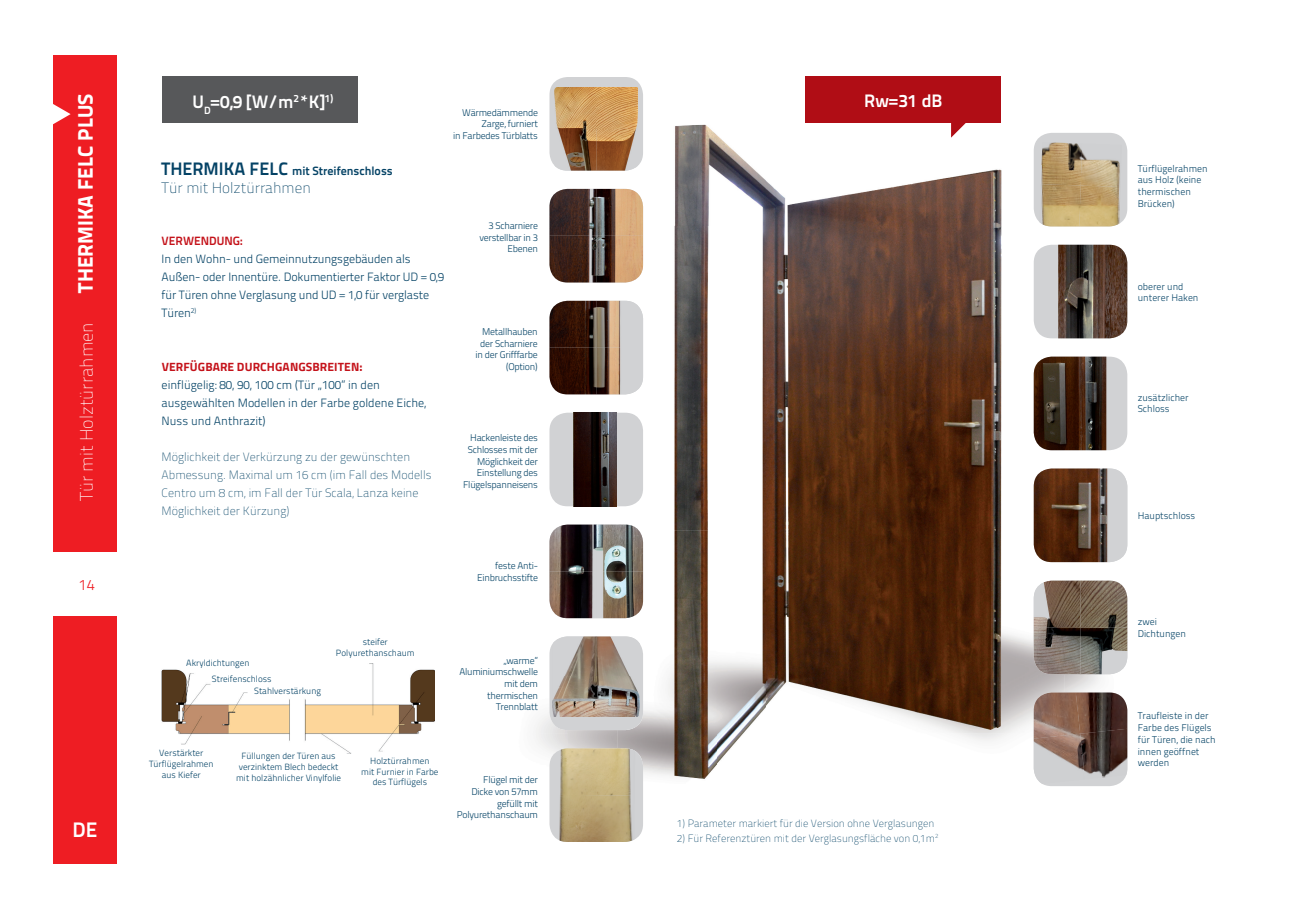
<style>
.page{position:relative;width:1289px;height:919px;background:#fff}
.page>*{position:absolute;margin:0;border:0;box-sizing:border-box;transform-origin:0 0}
.t1{font:21px "Titillium Text 25 L 999 wt";color:#fff}
.t2{font:21px "Titillium Text 25 L 800 wt";color:#fff}
.t3{font:18px "Titillium Text 25 L 800 wt";color:#fff}
.t4{font:18px "Titillium Text 25 L 1 wt";color:#fff}
.t5{font:15px "Titillium Text 25 L 1 wt";color:#044265}
.t6{font:15px "Titillium Text 25 L 250 wt";color:#ee1d23}
.t7{font:12px/18px "Titillium Text 25 L 250 wt";letter-spacing:-.01em;color:#044265}
.t8{font:12px/18px "Titillium Text 25 L 1 wt";color:#044265}
.t9{font:12px "Titillium Text 25 L 800 wt";color:#044265}
.t10{font:700 12px "Titillium Web";letter-spacing:.01em;color:#c4121a}
.t11{font:12px "Titillium Text 25 L 800 wt";color:#c4121a}
.t12{font:10.5px "Titillium Text 25 L 1 wt";color:#044265}
.t13{font:9.75px/11.7px "Titillium Text 25 L 250 wt";letter-spacing:-.025em;color:#044265;text-align:right}
.t14{font:9.75px/11.7px "Titillium Text 25 L 250 wt";color:#044265}
.t15{font:9px/10.8px "Titillium Text 25 L 250 wt";color:#044265;text-align:center}
.s1{font-size:18px}
</style>
<div class="page">
<div style="left:53px;top:55px;width:64px;height:808px;background:#ee1d23"></div>
<div style="left:53px;top:552px;width:67px;height:64px;background:#fff"></div>
<svg style="left:53px;top:104px;width:18px;height:21px"></svg>
<img style="left:567px;top:125px;width:199px;height:101px">
<img style="left:766px;top:133px;width:298px;height:600px">
<img style="left:1064px;top:226px;width:49px;height:225px">
<img style="left:535px;top:282px;width:32px;height:475px">
<img style="left:617px;top:226px;width:149px;height:152px">
<img style="left:567px;top:282px;width:50px;height:19px">
<img style="left:567px;top:378px;width:141px;height:152px">
<img style="left:717px;top:378px;width:49px;height:386px">
<img style="left:617px;top:530px;width:100px;height:249px">
<div style="left:162px;top:77px;width:195px;height:46px;background:#57585a"></div>
<svg style="left:951px;top:123px;width:17px;height:15px"></svg>
<div style="left:805px;top:77px;width:196px;height:46px;background:#b00d15"></div>
<img style="left:162px;top:663px;width:272px;height:90px">
<div style="left:549px;top:77px;width:94px;height:94px;background:#d1d2d4;border-radius:18px"></div>
<img style="left:554px;top:87px;width:84px;height:84px">
<svg style="left:549px;top:748px;width:94px;height:93px;background:#cdc2a3"></svg>
<img style="left:562px;top:748px;width:63px;height:1px">
<img style="left:559px;top:794px;width:75px;height:47px">
<div style="left:549px;top:636px;width:94px;height:94px;background:#d1d2d4;border-radius:18px"></div>
<img style="left:553px;top:636px;width:86px;height:80px">
<img style="left:549px;top:524px;width:94px;height:94px">
<img style="left:549px;top:301px;width:94px;height:93px">
<img style="left:549px;top:189px;width:94px;height:93px">
<div style="left:549px;top:412px;width:94px;height:94px;background:#d1d2d4;border-radius:18px"></div>
<img style="left:574px;top:412px;width:42px;height:94px">
<div style="left:1033px;top:692px;width:94px;height:94px;background:#d1d2d4;border-radius:18px"></div>
<img style="left:1033px;top:692px;width:42px;height:41px">
<img style="left:1075px;top:692px;width:52px;height:41px">
<img style="left:1033px;top:733px;width:47px;height:50px">
<img style="left:1080px;top:728px;width:47px;height:51px">
<img style="left:1033px;top:580px;width:94px;height:94px">
<img style="left:1033px;top:468px;width:94px;height:94px">
<div style="left:1033px;top:356px;width:94px;height:94px;background:#d1d2d4;border-radius:18px"></div>
<img style="left:1033px;top:356px;width:73px;height:94px">
<div style="left:1033px;top:245px;width:94px;height:93px;background:#d1d2d4;border-radius:18px"></div>
<img style="left:1058px;top:245px;width:69px;height:93px">
<div style="left:1033px;top:133px;width:94px;height:93px;background:#d1d2d4;border-radius:18px"></div>
<img style="left:1041px;top:142px;width:39px;height:42px">
<img style="left:1080px;top:148px;width:40px;height:36px">
<img style="left:1039px;top:184px;width:81px;height:42px">
<h2 class="t3" style="left:192px;top:87px;width:142px">U<sub>D</sub>=0,9 [W/m<sup>2</sup>*K]<sup>1)</sup></h2>
<h1 class="t1" style="left:69px;top:292px;width:200px;rotate:-90deg">THERMIKA FELC PLUS</h1>
<h2 class="t3" style="left:864px;top:86px;width:80px">Rw=31 dB</h2>
<p class="t13" style="left:453px;top:106px;width:86px">Wärmedämmende<br>Zarge, furniert<br>in Farbedes Türblatts</p>
<p class="t9" style="left:162px;top:162px;width:233px"><span class="s1">THERMIKA FELC</span> mit Streifenschloss</p>
<h3 class="t5" style="left:162px;top:177px;width:151px">Tür mit Holztürrahmen</h3>
<p class="t13" style="left:479px;top:219px;width:60px">3 Scharniere verstellbar in 3<br>Ebenen</p>
<p class="t11" style="left:162px;top:231px;width:82px">VERWENDUNG:</p>
<p class="t7" style="left:162px;top:249px;width:284px">In den Wohn- und Gemeinnutzungsgebäuden als Außen- oder Innentüre. Dokumentierter Faktor UD = 0,9 für Türen ohne Verglasung und UD = 1,0 für verglaste Türen<sup>2)</sup></p>
<h2 class="t4" style="left:74px;top:501px;width:181px;rotate:-90deg">Tür mit Holztürrahmen</h2>
<h3 class="t6" style="left:79px;top:574px;width:17px">14</h3>
<h1 class="t2" style="left:73px;top:813px;width:26px">DE</h1>
<p class="t10" style="left:162px;top:357px;width:202px">VERFÜGBARE DURCHGANGSBREITEN:</p>
<p class="t7" style="left:162px;top:375px;width:266px">einflügelig: 80, 90, 100 cm (Tür „100” in den ausgewählten Modellen in der Farbe goldene Eiche,<br>Nuss und Anthrazit)</p>
<p class="t8" style="left:162px;top:447px;width:271px">Möglichkeit der Verkürzung zu der gewünschten Abmessung. Maximal um 16 cm (im Fall des Modells Centro um 8 cm, im Fall der Tür Scala, Lanza keine Möglichkeit der Kürzung)</p>
<p class="t13" style="left:475px;top:325px;width:64px">Metallhauben der Scharniere in der Grifffarbe (Option)</p>
<p class="t13" style="left:463px;top:431px;width:76px">Hackenleiste des<br>Schlosses mit der<br>Möglichkeit der<br>Einstellung des<br>Flügelspanneisens</p>
<p class="t13" style="left:477px;top:559px;width:62px">feste Anti-<br>Einbruchsstifte</p>
<p class="t15" style="left:212px;top:655px;width:61px;line-height:15.1px;text-align:left;text-indent:-26px">Akryldichtungen<br>Streifenschloss</p>
<p class="t15" style="left:254px;top:685px;width:68px">Stahlverstärkung</p>
<p class="t15" style="left:336px;top:636px;width:80px">steifer<br>Polyurethanschaum</p>
<p class="t15" style="left:149px;top:747px;width:66px">Verstärkter<br>Türflügelrahmen aus Kiefer</p>
<p class="t15" style="left:236px;top:750px;width:106px">Füllungen der Türen aus verzinktem Blech bedeckt mit holzähnlicher Vinylfolie</p>
<p class="t15" style="left:361px;top:754px;width:79px">Holztürrahmen<br>mit Furnier in Farbe des Türflügels</p>
<p class="t13" style="left:459px;top:653px;width:80px">„warme”<br>Aluminiumschwelle mit dem thermischen<br>Trennblatt</p>
<p class="t13" style="left:457px;top:773px;width:83px">Flügel mit der<br>Dicke von 57mm gefüllt mit<br>Polyurethanschaum</p>
<p class="t12" style="left:677px;top:815px;width:259px">1) Parameter markiert für die Version ohne Verglasungen</p>
<p class="t12" style="left:677px;top:830px;width:263px">2) Für Referenztüren mit der Verglasungsfläche von 0,1m<sup>2</sup></p>
<p class="t14" style="left:1137px;top:162px;width:71px">Türflügelrahmen aus Holz (keine thermischen<br>Brücken)</p>
<p class="t14" style="left:1137px;top:280px;width:62px">oberer und unterer Haken</p>
<p class="t14" style="left:1137px;top:391px;width:52px">zusätzlicher<br>Schloss</p>
<p class="t14" style="left:1137px;top:509px;width:59px">Hauptschloss</p>
<p class="t14" style="left:1137px;top:615px;width:50px">zwei<br>Dichtungen</p>
<p class="t14" style="left:1137px;top:709px;width:79px">Traufleiste in der<br>Farbe des Flügels für Türen, die nach innen geöffnet werden</p>
</div>
